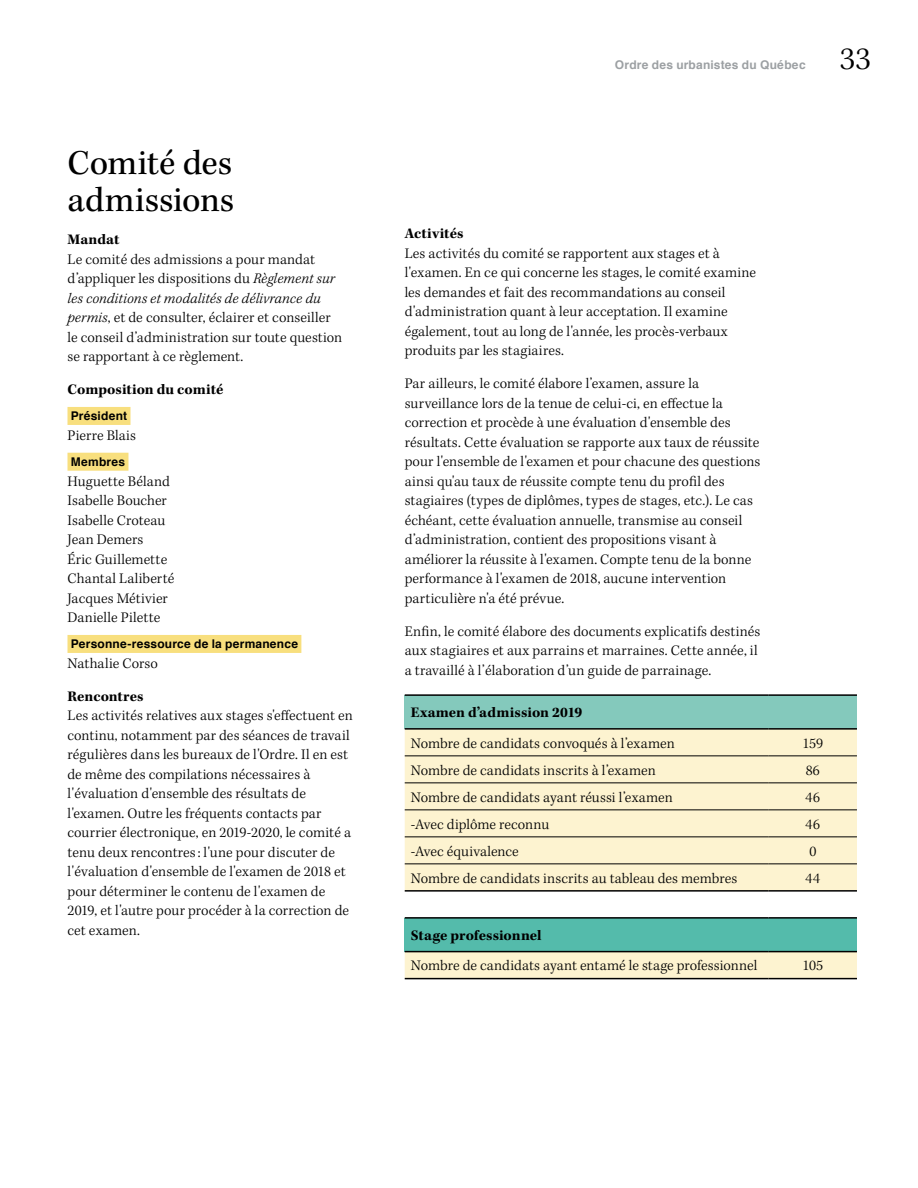
<style>
.page{position:relative;width:918px;height:1188px;background:#fff}
.page>*{position:absolute;margin:0;border:0;box-sizing:border-box;transform-origin:0 0}
.t1{font:36px/37.5px "Kepler Std";color:#000}
.t2{font:300 33px "Kepler Std";color:#000}
.t3{font:300 15px/19.5px "Kepler Std";letter-spacing:.005em;color:#000}
.t4{font:700 15px "Kepler Std";letter-spacing:.005em;color:#000}
.t5{font:700 12px "Helvetica";letter-spacing:.015em;color:#000}
.t6{font:700 12px "Helvetica";letter-spacing:.015em;color:#9ca0a3}
.s1{font-style:italic}
</style>
<div class="page">
<div style="left:68px;top:407px;width:62px;height:18px;background:#f8df7e"></div>
<div style="left:68px;top:453px;width:60px;height:18px;background:#f8df7e"></div>
<div style="left:68px;top:635px;width:233px;height:18px;background:#f8df7e"></div>
<div style="left:405px;top:695px;width:452px;height:34px;background:#84c9bc"></div>
<svg style="left:405px;top:730px;width:452px;height:248px;background:#faf1d3"></svg>
<div style="left:405px;top:918px;width:452px;height:34px;background:#54bbab"></div>
<hr style="left:405px;top:755px;width:364px;height:1px;background:#000">
<hr style="left:769px;top:755px;width:88px;height:1px;background:#000">
<hr style="left:405px;top:782px;width:364px;height:1px;background:#000">
<hr style="left:769px;top:782px;width:88px;height:1px;background:#000">
<hr style="left:405px;top:809px;width:364px;height:1px;background:#000">
<hr style="left:769px;top:809px;width:88px;height:1px;background:#000">
<hr style="left:405px;top:836px;width:364px;height:1px;background:#000">
<hr style="left:769px;top:836px;width:88px;height:1px;background:#000">
<hr style="left:405px;top:863px;width:364px;height:1px;background:#000">
<hr style="left:769px;top:863px;width:88px;height:1px;background:#000">
<hr style="left:405px;top:694px;width:364px;height:2px;background:#000">
<hr style="left:769px;top:694px;width:88px;height:2px;background:#000">
<hr style="left:405px;top:728px;width:364px;height:2px;background:#000">
<hr style="left:769px;top:728px;width:88px;height:2px;background:#000">
<hr style="left:405px;top:890px;width:364px;height:2px;background:#000">
<hr style="left:769px;top:890px;width:88px;height:2px;background:#000">
<hr style="left:405px;top:917px;width:364px;height:2px;background:#000">
<hr style="left:769px;top:917px;width:88px;height:2px;background:#000">
<hr style="left:405px;top:951px;width:364px;height:1px;background:#000">
<hr style="left:769px;top:951px;width:88px;height:1px;background:#000">
<hr style="left:405px;top:978px;width:364px;height:1px;background:#000">
<hr style="left:769px;top:978px;width:88px;height:1px;background:#000">
<h1 class="t1" style="left:68px;top:145px;width:168px">Comité des admissions</h1>
<p class="t4" style="left:68px;top:231px;width:54px">Mandat</p>
<p class="t3" style="left:68px;top:250px;width:276px">Le comité des admissions a pour mandat d’appliquer les dispositions du <span class="s1">Règlement sur les conditions et modalités de délivrance du permis</span>, et de consulter, éclairer et conseiller le conseil d’administration sur toute question se rapportant à ce règlement.</p>
<p class="t4" style="left:68px;top:381px;width:157px">Composition du comité</p>
<p class="t5" style="left:71px;top:407px;width:58px">Président</p>
<p class="t3" style="left:68px;top:426px;width:70px">Pierre Blais</p>
<p class="t5" style="left:71px;top:452px;width:56px">Membres</p>
<p class="t3" style="left:68px;top:472px;width:108px">Huguette Béland<br>Isabelle Boucher<br>Isabelle Croteau<br>Jean Demers<br>Éric Guillemette<br>Chantal Laliberté<br>Jacques Métivier<br>Danielle Pilette</p>
<p class="t5" style="left:71px;top:635px;width:229px">Personne-ressource de la permanence</p>
<p class="t3" style="left:68px;top:654px;width:92px">Nathalie Corso</p>
<p class="t4" style="left:68px;top:688px;width:78px">Rencontres</p>
<p class="t3" style="left:68px;top:707px;width:287px">Les activités relatives aux stages s'effectuent en continu, notamment par des séances de travail régulières dans les bureaux de l'Ordre. Il en est de même des compilations nécessaires à l'évaluation d'ensemble des résultats de l'examen. Outre les fréquents contacts par courrier électronique, en 2019-2020, le comité a tenu deux rencontres: l'une pour discuter de l'évaluation d'ensemble de l'examen de 2018 et pour déterminer le contenu de l'examen de 2019, et l'autre pour procéder à la correction de cet examen.</p>
<p class="t6" style="left:615px;top:55px;width:192px">Ordre des urbanistes du Québec</p>
<h2 class="t2" style="left:840px;top:40px;width:32px">33</h2>
<p class="t4" style="left:405px;top:225px;width:60px">Activités</p>
<p class="t3" style="left:405px;top:244px;width:353px">Les activités du comité se rapportent aux stages et à l'examen. En ce qui concerne les stages, le comité examine les demandes et fait des recommandations au conseil d'administration quant à leur acceptation. Il examine également, tout au long de l'année, les procès-verbaux produits par les stagiaires.</p>
<p class="t3" style="left:405px;top:375px;width:357px">Par ailleurs, le comité élabore l’examen, assure la surveillance lors de la tenue de celui-ci, en effectue la correction et procède à une évaluation d'ensemble des résultats. Cette évaluation se rapporte aux taux de réussite pour l'ensemble de l'examen et pour chacune des questions ainsi qu'au taux de réussite compte tenu du profil des stagiaires (types de diplômes, types de stages, etc.). Le cas échéant, cette évaluation annuelle, transmise au conseil d’administration, contient des propositions visant à améliorer la réussite à l'examen. Compte tenu de la bonne performance à l'examen de 2018, aucune intervention particulière n'a été prévue.</p>
<p class="t3" style="left:405px;top:622px;width:357px">Enfin, le comité élabore des documents explicatifs destinés aux stagiaires et aux parrains et marraines. Cette année, il a travaillé à l’élaboration d’un guide de parrainage.</p>
<p class="t4" style="left:411px;top:704px;width:173px">Examen d’admission 2019</p>
<p class="t3" style="left:411px;top:734px;width:265px">Nombre de candidats convoqués à l’examen</p>
<p class="t3" style="left:803px;top:734px;width:22px">159</p>
<p class="t3" style="left:411px;top:761px;width:246px">Nombre de candidats inscrits à l’examen</p>
<p class="t3" style="left:806px;top:761px;width:16px">86</p>
<p class="t3" style="left:411px;top:788px;width:264px">Nombre de candidats ayant réussi l’examen</p>
<p class="t3" style="left:806px;top:788px;width:16px">46</p>
<p class="t3" style="left:411px;top:815px;width:140px">-Avec diplôme reconnu</p>
<p class="t3" style="left:806px;top:815px;width:16px">46</p>
<p class="t3" style="left:411px;top:842px;width:110px">-Avec équivalence</p>
<p class="t3" style="left:809px;top:842px;width:8px">0</p>
<p class="t3" style="left:411px;top:869px;width:328px">Nombre de candidats inscrits au tableau des membres</p>
<p class="t3" style="left:806px;top:869px;width:16px">44</p>
<p class="t4" style="left:411px;top:927px;width:132px">Stage professionnel</p>
<p class="t3" style="left:411px;top:957px;width:348px">Nombre de candidats ayant entamé le stage professionnel</p>
<p class="t3" style="left:803px;top:957px;width:22px">105</p>
</div>
